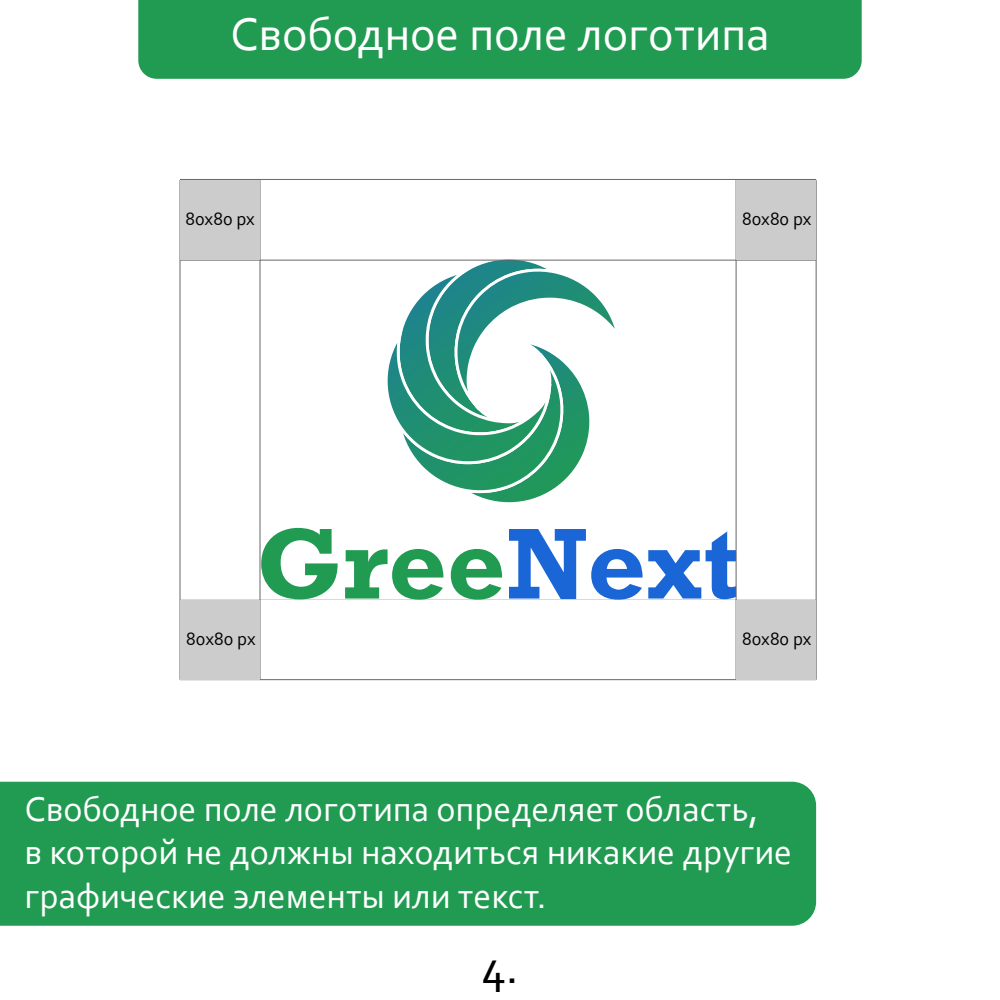
<style>
.page{position:relative;width:1000px;height:1000px;background:#fff}
.page>*{position:absolute;margin:0;border:0;box-sizing:border-box;transform-origin:0 0}
.t1{font:700 102.4px "Rockwell";color:#219b52}
.t2{font:48px "Corbel";color:#fff}
.t3{font:48px "Corbel";color:#000}
.t4{font:36px/43.2px "Corbel";color:#fff}
.t5{font:18.7px "Corbel";color:#000}
.s1{color:#1a66d6}
</style>
<div class="page">
<svg style="left:386px;top:259px;width:204px;height:244px"></svg>
<svg style="left:452px;top:179px;width:172px;height:234px"></svg>
<div style="left:138px;top:0;width:724px;height:79px;background:#219b52"></div>
<div style="left:0;top:782px;width:816px;height:144px;background:#219b52"></div>
<div style="left:180px;top:180px;width:80px;height:80px;background:#ccc"></div>
<div style="left:180px;top:600px;width:80px;height:80px;background:#ccc"></div>
<div style="left:736px;top:600px;width:80px;height:80px;background:#ccc"></div>
<div style="left:736px;top:180px;width:80px;height:80px;background:#ccc"></div>
<h2 class="t2" style="left:230px;top:4px;width:541px">Свободное поле логотипа</h2>
<p class="t5" style="left:185px;top:207px;width:71px">80х80 px</p>
<p class="t5" style="left:742px;top:207px;width:71px">80х80 px</p>
<h1 class="t1" style="left:256px;top:502px;width:484px">Gree<span class="s1">Next</span></h1>
<p class="t5" style="left:186px;top:627px;width:71px">80х80 px</p>
<p class="t5" style="left:742px;top:627px;width:71px">80х80 px</p>
<p class="t4" style="left:25px;top:787px;width:769px">Свободное поле логотипа определяет область,<br>в которой не должны находиться никакие другие графические элементы или текст.</p>
<h2 class="t3" style="left:481px;top:937px;width:39px">4.</h2>
</div>
